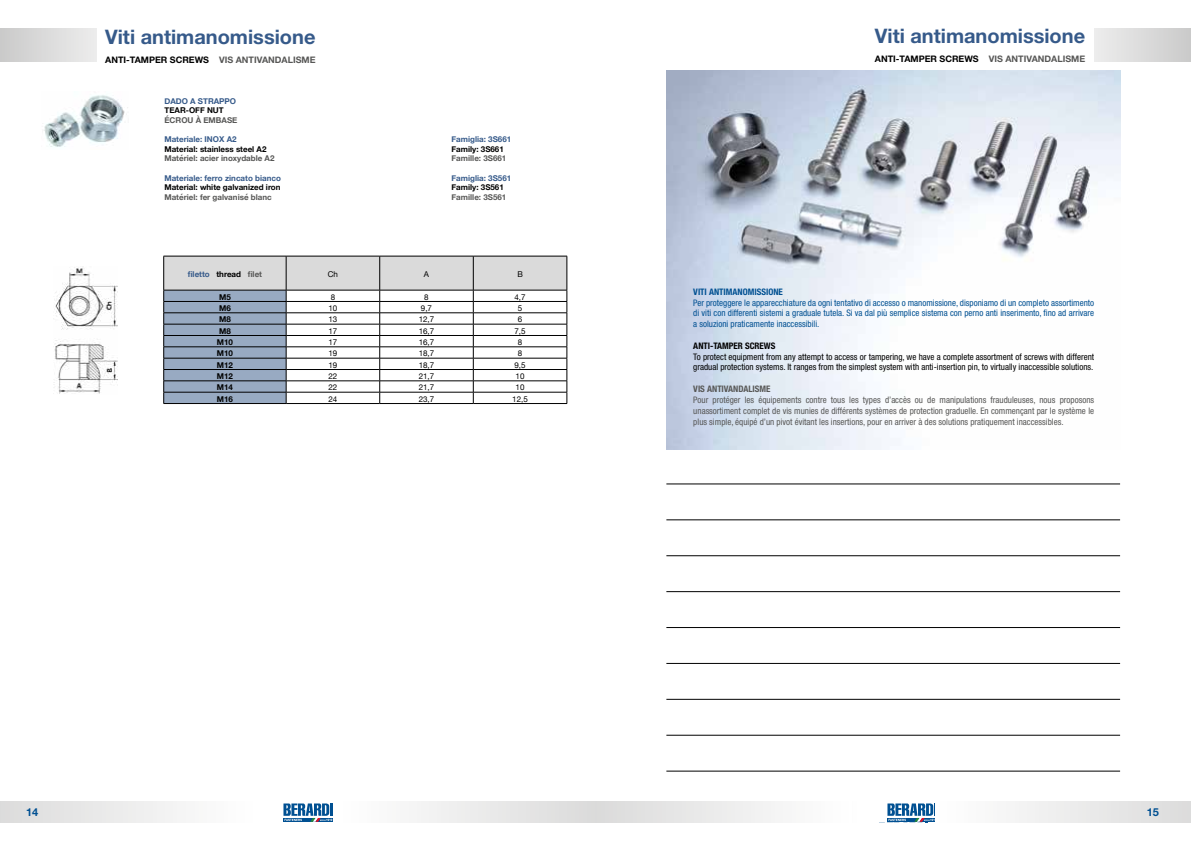
<style>
.page{position:relative;width:1191px;height:842px;background:#fff}
.page>*{position:absolute;margin:0;border:0;box-sizing:border-box;transform-origin:0 0}
.t1{font:700 20px "Helvetica Neue LT Std";color:#365a8a}
.t2{font:700 11px "Helvetica Neue LT Std";color:#005092}
.t3{font:condensed 9px/10.8px "Helvetica Neue LT Std";color:#575756;text-align:justify}
.t4{font:condensed 9px/10.8px "Helvetica Neue LT Std";color:#005092;text-align:justify}
.t5{font:condensed 9px/10.8px "Helvetica Neue LT Std";color:#000}
.t6{font:700 9px "Helvetica Neue LT Std";color:#000}
.t7{font:700 condensed 9px "Helvetica Neue LT Std";color:#005092}
.t8{font:700 condensed 9px "Helvetica Neue LT Std";color:#000}
.t9{font:700 condensed 9px "Helvetica Neue LT Std";color:#575756}
.t10{font:700 8px "Helvetica Neue";color:#000}
.t11{font:700 8px "Helvetica Neue";color:#365a8a}
.t12{font:700 8px "Helvetica Neue";color:#575756}
.t13{font:8px "Helvetica Neue";color:#000}
.s1{color:#575756}
.s2{color:#000}
</style>
<div class="page">
<svg style="left:283px;top:803px;width:50px;height:19px"></svg>
<svg style="left:887px;top:803px;width:48px;height:19px"></svg>
<div style="left:0;top:28px;width:97px;height:34px;background:linear-gradient(to right,#cacaca,#ededed)"></div>
<div style="left:1094px;top:28px;width:97px;height:34px;background:linear-gradient(to right,#ededed,#cacaca)"></div>
<div style="left:340px;top:801px;width:255px;height:21px;background:linear-gradient(to right,#fff,#dbdbda)"></div>
<div style="left:0;top:801px;width:256px;height:21px;background:linear-gradient(to right,#dcdcdb,#fff)"></div>
<div style="left:935px;top:801px;width:256px;height:21px;background:linear-gradient(to right,#fff,#dcdcdc)"></div>
<div style="left:595px;top:801px;width:256px;height:21px;background:linear-gradient(to right,#dadada,#fff)"></div>
<hr style="left:666px;top:591px;width:454px;height:1px;background:#000">
<hr style="left:666px;top:699px;width:454px;height:1px;background:#000">
<hr style="left:666px;top:484px;width:454px;height:1px;background:#000">
<hr style="left:666px;top:627px;width:454px;height:1px;background:#000">
<hr style="left:666px;top:735px;width:454px;height:1px;background:#000">
<hr style="left:666px;top:771px;width:454px;height:1px;background:#000">
<hr style="left:666px;top:555px;width:454px;height:1px;background:#000">
<hr style="left:666px;top:520px;width:454px;height:1px;background:#000">
<hr style="left:666px;top:663px;width:454px;height:1px;background:#000">
<img style="left:666px;top:71px;width:454px;height:379px">
<img style="left:44px;top:95px;width:84px;height:52px">
<svg style="left:163px;top:256px;width:404px;height:147px"></svg>
<hr style="left:163px;top:347px;width:123px;height:1px;background:#000">
<hr style="left:286px;top:347px;width:94px;height:1px;background:#000">
<hr style="left:380px;top:347px;width:93px;height:1px;background:#000">
<hr style="left:473px;top:347px;width:94px;height:1px;background:#000">
<hr style="left:163px;top:358px;width:123px;height:1px;background:#000">
<hr style="left:286px;top:358px;width:94px;height:1px;background:#000">
<hr style="left:380px;top:358px;width:93px;height:1px;background:#000">
<hr style="left:473px;top:358px;width:94px;height:1px;background:#000">
<hr style="left:163px;top:369px;width:123px;height:1px;background:#000">
<hr style="left:286px;top:369px;width:94px;height:1px;background:#000">
<hr style="left:380px;top:369px;width:93px;height:1px;background:#000">
<hr style="left:473px;top:369px;width:94px;height:1px;background:#000">
<hr style="left:163px;top:381px;width:123px;height:1px;background:#000">
<hr style="left:286px;top:381px;width:94px;height:1px;background:#000">
<hr style="left:380px;top:381px;width:93px;height:1px;background:#000">
<hr style="left:473px;top:381px;width:94px;height:1px;background:#000">
<hr style="left:163px;top:392px;width:123px;height:1px;background:#000">
<hr style="left:286px;top:392px;width:94px;height:1px;background:#000">
<hr style="left:380px;top:392px;width:93px;height:1px;background:#000">
<hr style="left:473px;top:392px;width:94px;height:1px;background:#000">
<hr style="left:163px;top:403px;width:123px;height:1px;background:#000">
<hr style="left:286px;top:403px;width:94px;height:1px;background:#000">
<hr style="left:380px;top:403px;width:93px;height:1px;background:#000">
<hr style="left:473px;top:403px;width:94px;height:1px;background:#000">
<img style="left:54px;top:266px;width:63px;height:128px">
<h1 class="t1" style="left:875px;top:24px;width:212px">Viti antimanomissione</h1>
<h1 class="t1" style="left:105px;top:25px;width:212px">Viti antimanomissione</h1>
<p class="t6" style="left:105px;top:54px;width:212px">ANTI-TAMPER SCREWS <span class="s1">VIS ANTIVANDALISME</span></p>
<p class="t6" style="left:875px;top:53px;width:212px">ANTI-TAMPER SCREWS <span class="s1">VIS ANTIVANDALISME</span></p>
<p class="t11" style="left:164px;top:95px;width:73px">DADO A STRAPPO</p>
<p class="t10" style="left:164px;top:104px;width:61px">TEAR-OFF NUT</p>
<p class="t12" style="left:164px;top:114px;width:74px">ÉCROU À EMBASE</p>
<p class="t11" style="left:164px;top:133px;width:74px">Materiale: INOX A2</p>
<p class="t11" style="left:451px;top:133px;width:61px">Famiglia: 3S661</p>
<p class="t10" style="left:164px;top:143px;width:104px">Material: stainless steel A2</p>
<p class="t10" style="left:451px;top:143px;width:54px">Family: 3S661</p>
<p class="t12" style="left:164px;top:152px;width:112px">Matériel: acier inoxydable A2</p>
<p class="t12" style="left:451px;top:152px;width:56px">Famille: 3S661</p>
<p class="t11" style="left:164px;top:171px;width:118px">Materiale: ferro zincato bianco</p>
<p class="t11" style="left:451px;top:171px;width:61px">Famiglia: 3S561</p>
<p class="t10" style="left:164px;top:181px;width:118px">Material: white galvanized iron</p>
<p class="t10" style="left:451px;top:181px;width:54px">Family: 3S561</p>
<p class="t12" style="left:164px;top:191px;width:109px">Matériel: fer galvanisé blanc</p>
<p class="t12" style="left:451px;top:191px;width:56px">Famille: 3S561</p>
<p class="t11" style="left:188px;top:268px;width:76px">filetto <span class="s2">thread</span> <span class="s1">filet</span></p>
<p class="t13" style="left:328px;top:268px;width:12px">Ch</p>
<p class="t13" style="left:424px;top:268px;width:7px">A</p>
<p class="t13" style="left:517px;top:268px;width:7px">B</p>
<p class="t10" style="left:219px;top:291px;width:13px">M5</p>
<p class="t13" style="left:331px;top:291px;width:6px">8</p>
<p class="t13" style="left:424px;top:291px;width:6px">8</p>
<p class="t13" style="left:514px;top:291px;width:13px">4,7</p>
<p class="t10" style="left:219px;top:302px;width:13px">M6</p>
<p class="t13" style="left:328px;top:302px;width:10px">10</p>
<p class="t13" style="left:421px;top:302px;width:13px">9,7</p>
<p class="t13" style="left:518px;top:302px;width:6px">5</p>
<p class="t10" style="left:219px;top:313px;width:13px">M8</p>
<p class="t13" style="left:328px;top:314px;width:10px">13</p>
<p class="t13" style="left:419px;top:314px;width:17px">12,7</p>
<p class="t13" style="left:518px;top:314px;width:6px">6</p>
<p class="t10" style="left:219px;top:325px;width:13px">M8</p>
<p class="t13" style="left:328px;top:325px;width:10px">17</p>
<p class="t13" style="left:419px;top:325px;width:17px">16,7</p>
<p class="t13" style="left:514px;top:325px;width:13px">7,5</p>
<p class="t10" style="left:217px;top:336px;width:18px">M10</p>
<p class="t13" style="left:328px;top:336px;width:10px">17</p>
<p class="t13" style="left:419px;top:336px;width:17px">16,7</p>
<p class="t13" style="left:518px;top:336px;width:6px">8</p>
<p class="t10" style="left:217px;top:347px;width:18px">M10</p>
<p class="t13" style="left:328px;top:348px;width:10px">19</p>
<p class="t13" style="left:419px;top:348px;width:17px">18,7</p>
<p class="t13" style="left:518px;top:348px;width:6px">8</p>
<p class="t10" style="left:217px;top:359px;width:18px">M12</p>
<p class="t13" style="left:328px;top:359px;width:10px">19</p>
<p class="t13" style="left:419px;top:359px;width:17px">18,7</p>
<p class="t13" style="left:514px;top:359px;width:13px">9,5</p>
<p class="t10" style="left:217px;top:370px;width:18px">M12</p>
<p class="t13" style="left:328px;top:370px;width:10px">22</p>
<p class="t13" style="left:419px;top:370px;width:17px">21,7</p>
<p class="t13" style="left:515px;top:370px;width:10px">10</p>
<p class="t10" style="left:217px;top:381px;width:18px">M14</p>
<p class="t13" style="left:328px;top:382px;width:10px">22</p>
<p class="t13" style="left:419px;top:382px;width:17px">21,7</p>
<p class="t13" style="left:515px;top:382px;width:10px">10</p>
<p class="t10" style="left:217px;top:393px;width:18px">M16</p>
<p class="t13" style="left:328px;top:393px;width:10px">24</p>
<p class="t13" style="left:419px;top:393px;width:17px">23,7</p>
<p class="t13" style="left:512px;top:393px;width:17px">12,5</p>
<p class="t7" style="left:693px;top:286px;width:91px">VITI ANTIMANOMISSIONE</p>
<p class="t4" style="left:693px;top:297px;width:402px">Per proteggere le apparecchiature da ogni tentativo di accesso o manomissione, disponiamo di un completo assortimento di viti con differenti sistemi a graduale tutela. Si va dal più semplice sistema con perno anti inserimento, fino ad arrivare a soluzioni praticamente inaccessibili.</p>
<p class="t8" style="left:693px;top:340px;width:84px">ANTI-TAMPER SCREWS</p>
<p class="t5" style="left:693px;top:351px;width:402px">To protect equipment from any attempt to access or tampering, we have a complete assortment of screws with different gradual protection systems. It ranges from the simplest system with anti-insertion pin, to virtually inaccessible solutions.</p>
<p class="t9" style="left:693px;top:383px;width:79px">VIS ANTIVANDALISME</p>
<p class="t3" style="left:693px;top:394px;width:402px">Pour protéger les équipements contre tous les types d’accès ou de manipulations frauduleuses, nous proposons unassortiment complet de vis munies de différents systèmes de protection graduelle. En commençant par le système le plus simple, équipé d’un pivot évitant les insertions, pour en arriver à des solutions pratiquement inaccessibles.</p>
<p class="t2" style="left:26px;top:805px;width:14px">14</p>
<p class="t2" style="left:1146px;top:805px;width:14px">15</p>
</div>
